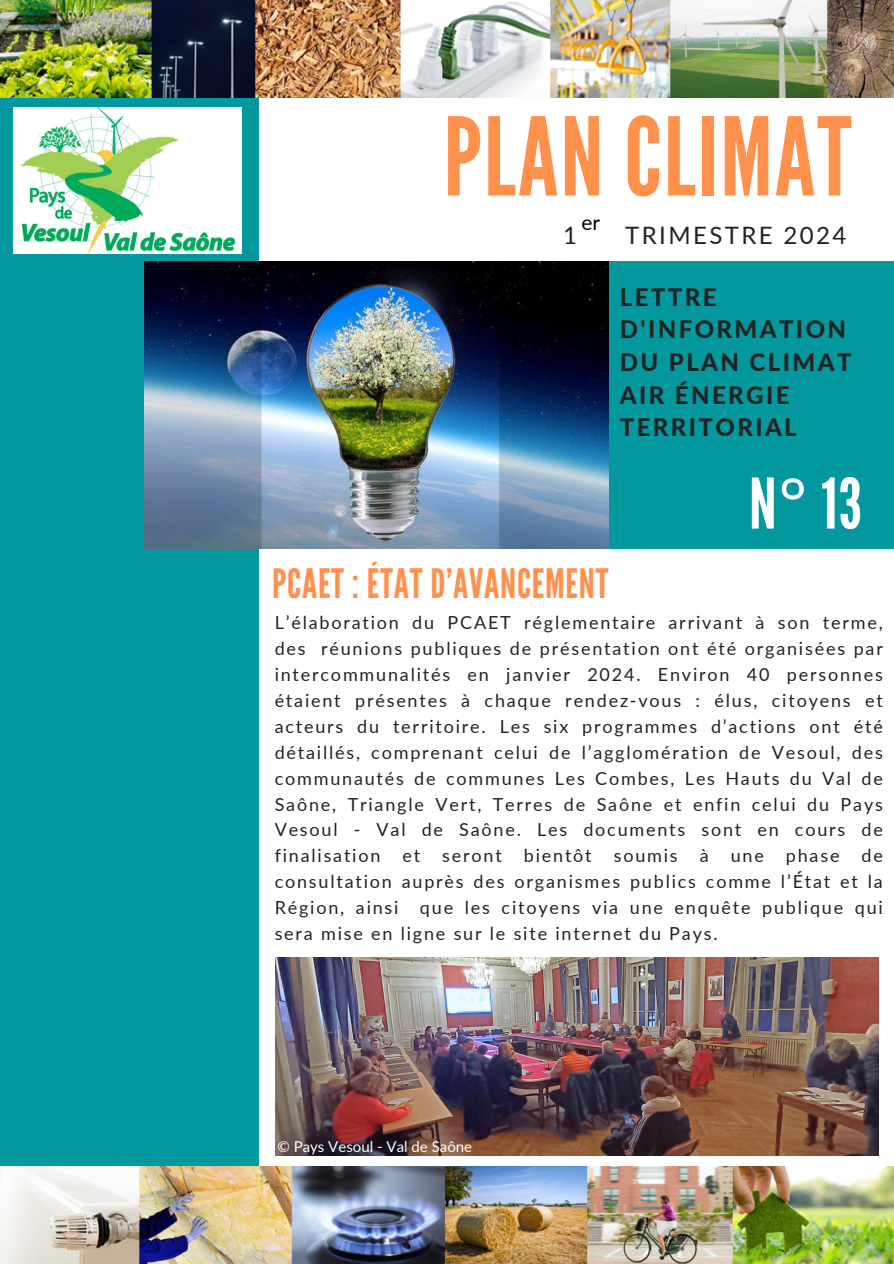
<style>
.page{position:relative;width:894px;height:1264px;background:#fff}
.page>*{position:absolute;margin:0;border:0;box-sizing:border-box;transform-origin:0 0}
.t1{font:108px "League Gothic";letter-spacing:.02em;color:#ff914d}
.t2{font:69.45px "League Gothic";color:#fff}
.t3{font:40.5px "League Gothic";letter-spacing:.02em;color:#ff914d}
.t4{font:800 24px/32.7px "Lato";letter-spacing:.1em;color:#222}
.t5{font:24px "Lato";letter-spacing:.1em;color:#222}
.t6{font:21px "Lato";color:#000}
.t7{font:18px/25.8px "Lato";letter-spacing:.1em;color:#222;text-align:justify}
.t8{font:15px "Lato";color:#fff}
.s1{font-family:"Noto Sans"}
</style>
<div class="page">
<div style="left:0;top:0;width:258px;height:1263px;background:#03989e"></div>
<div style="left:608px;top:261px;width:285px;height:287px;background:#03989e"></div>
<img style="left:14px;top:107px;width:227px;height:146px">
<img style="left:0;top:1166px;width:893px;height:96px">
<img style="left:0;top:0;width:893px;height:98px">
<img style="left:145px;top:261px;width:463px;height:287px">
<img style="left:275px;top:957px;width:603px;height:198px">
<p class="t1" style="left:443px;top:94px;width:409px">PLAN CLIMAT</p>
<h2 class="t6" style="left:581px;top:209px;width:20px">er</h2>
<h3 class="t5" style="left:563px;top:220px;width:15px">1</h3>
<p class="t5" style="left:625px;top:220px;width:223px">TRIMESTRE 2024</p>
<p class="t4" style="left:619px;top:280px;width:233px">LETTRE<br>D'INFORMATION<br>DU PLAN CLIMAT<br>AIR ÉNERGIE<br>TERRITORIAL</p>
<p class="t3" style="left:272px;top:560px;width:338px">PCAET : ÉTAT D’AVANCEMENT</p>
<h4 class="t2" style="left:748px;top:463px;width:114px">N<span class="s1">°</span> 13</h4>
<h5 class="t7" style="left:274px;top:609px;width:609px">L’élaboration du PCAET réglementaire arrivant à son terme, des réunions publiques de présentation ont été organisées par intercommunalités en janvier 2024. Environ 40 personnes étaient présentes à chaque rendez-vous : élus, citoyens et acteurs du territoire. Les six programmes d’actions ont été détaillés, comprenant celui de l’agglomération de Vesoul, des communautés de communes Les Combes, Les Hauts du Val de Saône, Triangle Vert, Terres de Saône et enfin celui du Pays Vesoul - Val de Saône. Les documents sont en cours de finalisation et seront bientôt soumis à une phase de consultation auprès des organismes publics comme l’État et la Région, ainsi que les citoyens via une enquête publique qui sera mise en ligne sur le site internet du Pays.</h5>
<p class="t8" style="left:277px;top:1137px;width:196px">© Pays Vesoul - Val de Saône</p>
</div>
